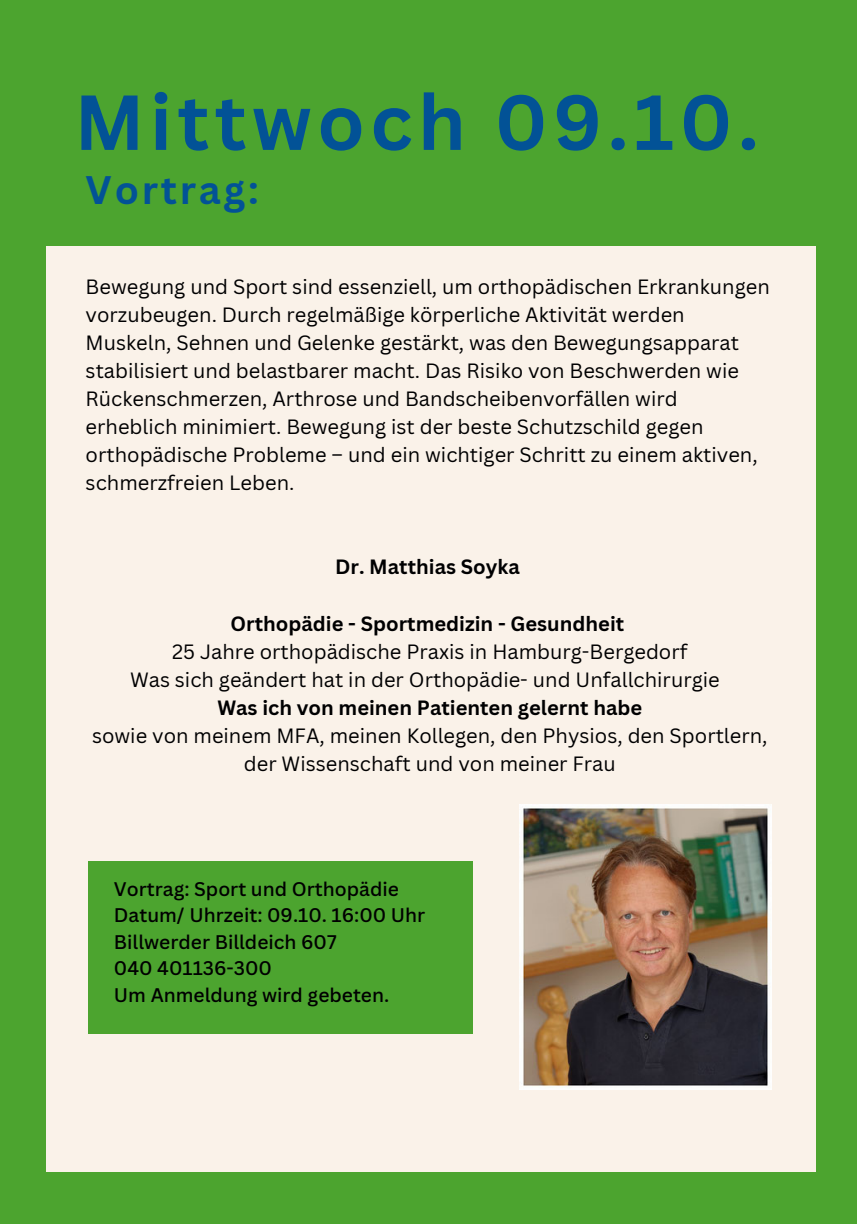
<style>
.page{position:relative;width:857px;height:1224px;background:#fff}
.page>*{position:absolute;margin:0;border:0;box-sizing:border-box;transform-origin:0 0}
.t1{font:700 76.2px "Canva Sans";letter-spacing:.07em;color:#025296}
.t2{font:700 38.8px "Canva Sans";letter-spacing:.07em;color:#025296}
.t3{font:20.2px/28px "Canva Sans";color:#000001}
.t4{font:700 20.2px "Canva Sans";color:#000001}
.t5{font:500 19.2px/26.6px "Canva Sans";color:#000001}
</style>
<div class="page">
<div style="left:0;top:0;width:856px;height:1224px;background:#4ca42f"></div>
<div style="left:46px;top:246px;width:770px;height:925px;background:#faf2e9"></div>
<img style="left:519px;top:804px;width:252px;height:285px">
<div style="left:89px;top:861px;width:384px;height:172px;background:#4ca42f"></div>
<p class="t1" style="left:74px;top:69px;width:686px">Mittwoch 09.10.</p>
<p class="t2" style="left:86px;top:162px;width:174px">Vortrag:</p>
<h2 class="t3" style="left:86px;top:272px;width:685px">Bewegung und Sport sind essenziell, um orthopädischen Erkrankungen vorzubeugen. Durch regelmäßige körperliche Aktivität werden Muskeln, Sehnen und Gelenke gestärkt, was den Bewegungsapparat stabilisiert und belastbarer macht. Das Risiko von Beschwerden wie Rückenschmerzen, Arthrose und Bandscheibenvorfällen wird erheblich minimiert. Bewegung ist der beste Schutzschild gegen orthopädische Probleme – und ein wichtiger Schritt zu einem aktiven, schmerzfreien Leben.</h2>
<p class="t4" style="left:335px;top:553px;width:186px">Dr. Matthias Soyka</p>
<h3 class="t4" style="left:230px;top:609px;width:395px">Orthopädie - Sportmedizin - Gesundheit</h3>
<p class="t3" style="left:172px;top:637px;width:517px">25 Jahre orthopädische Praxis in Hamburg-Bergedorf</p>
<p class="t3" style="left:130px;top:665px;width:591px">Was sich geändert hat in der Orthopädie- und Unfallchirurgie</p>
<p class="t4" style="left:217px;top:693px;width:426px">Was ich von meinen Patienten gelernt habe</p>
<p class="t3" style="left:92px;top:721px;width:677px;text-align:center">sowie von meinem MFA, meinen Kollegen, den Physios, den Sportlern, der Wissenschaft und von meiner Frau</p>
<h3 class="t5" style="left:114px;top:875px;width:313px">Vortrag: Sport und Orthopädie<br>Datum/ Uhrzeit: 09.10. 16:00 Uhr<br>Billwerder Billdeich 607<br>040 401136-300<br>Um Anmeldung wird gebeten.</h3>
</div>
